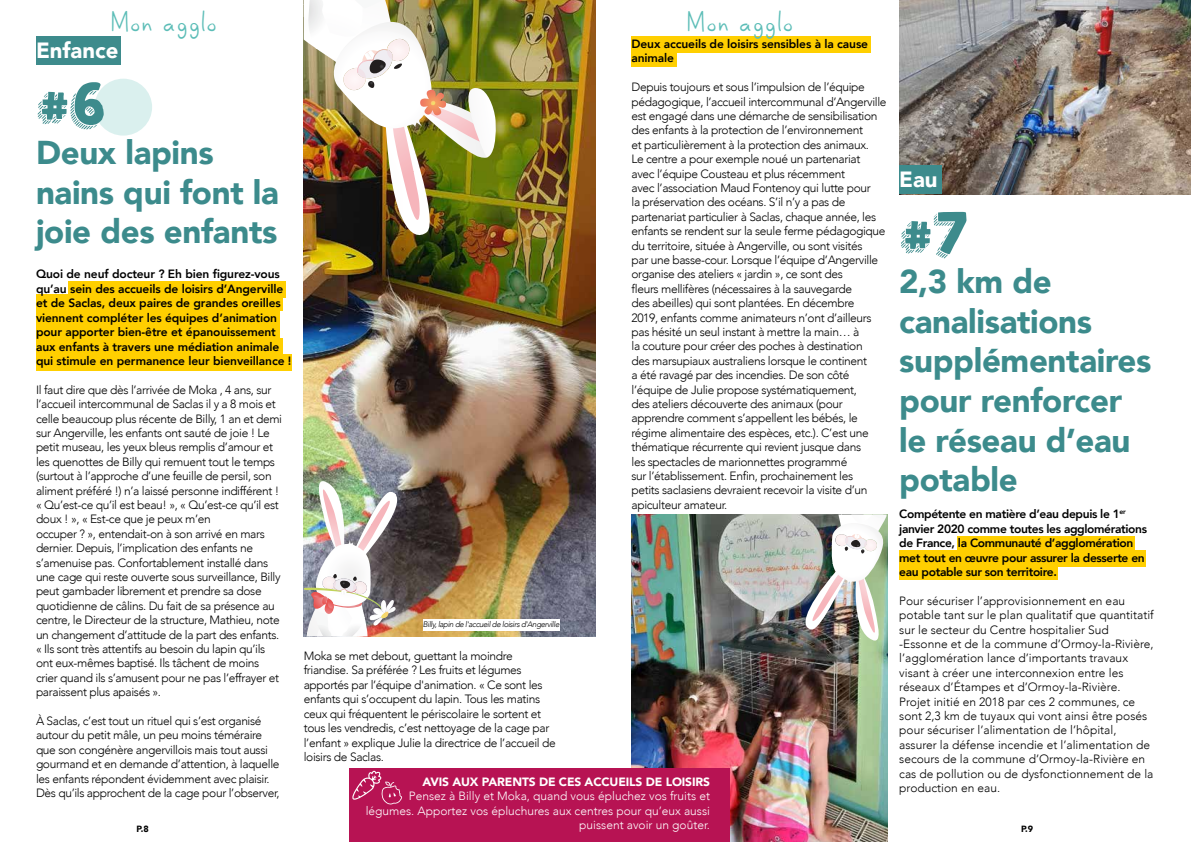
<style>
.page{position:relative;width:1191px;height:842px;background:#fff}
.page>*{position:absolute;margin:0;border:0;box-sizing:border-box;transform-origin:0 0}
.t1{font:51px "KGHAPPY";color:#3d8b8c}
.t2{font:35px "Melonhunter";color:#5cbdb7}
.t3{font:900 33px/39.6px "Avenir";letter-spacing:-.01em;color:#3c8b8c}
.t4{font:900 22px "Avenir";color:#fff}
.t5{font:300 12px/14.4px "Avenir";letter-spacing:-.03em;color:#000}
.t6{font:300 12px/14.4px "Avenir";color:#000}
.t7{font:800 12px/14.4px "Avenir";letter-spacing:-.01em;color:#000}
.t8{font:800 12px/14.4px "Avenir";letter-spacing:-.03em;color:#000}
.t9{font:300 12px/14.4px "Avenir";color:#fff;text-align:right}
.t10{font:900 12px "Avenir";letter-spacing:-.01em;color:#fff}
.t11{font:900 9px "Avenir";color:#000}
.t12{font:italic 300 8px "Avenir";letter-spacing:-.05em;color:#020203}
</style>
<div class="page">
<div style="left:631px;top:36px;width:239px;height:16px;background:#ffcf00"></div>
<div style="left:631px;top:50px;width:45px;height:16px;background:#ffcf00"></div>
<img style="left:899px;top:0;width:292px;height:194px">
<div style="left:36px;top:36px;width:85px;height:29px;background:#3d8b8c"></div>
<div style="left:94px;top:79px;width:58px;height:57px;background:#daf0ee;border-radius:50%"></div>
<img style="left:304px;top:0;width:291px;height:636px">
<img style="left:631px;top:514px;width:256px;height:328px">
<div style="left:69px;top:281px;width:217px;height:16px;background:#ffcf00"></div>
<div style="left:36px;top:295px;width:246px;height:16px;background:#ffcf00"></div>
<div style="left:36px;top:308px;width:243px;height:17px;background:#ffcf00"></div>
<div style="left:36px;top:325px;width:243px;height:16px;background:#ffcf00"></div>
<div style="left:36px;top:338px;width:246px;height:16px;background:#ffcf00"></div>
<div style="left:36px;top:354px;width:256px;height:17px;background:#ffcf00"></div>
<img style="left:303px;top:481px;width:94px;height:155px">
<img style="left:799px;top:514px;width:87px;height:126px">
<img style="left:304px;top:0;width:194px;height:243px">
<div style="left:349px;top:768px;width:380px;height:74px;background:#b71353"></div>
<svg style="left:352px;top:771px;width:50px;height:33px"></svg>
<div style="left:899px;top:165px;width:42px;height:29px;background:#3d8b8c"></div>
<div style="left:899px;top:551px;width:246px;height:16px;background:#ffcf00"></div>
<div style="left:423px;top:619px;width:136px;height:12px;background:#fff"></div>
<div style="left:957px;top:536px;width:177px;height:16px;background:#ffcf00"></div>
<div style="left:899px;top:563px;width:158px;height:17px;background:#ffcf00"></div>
<h2 class="t2" style="left:110px;top:9px;width:108px">Mon agglo</h2>
<h2 class="t2" style="left:686px;top:9px;width:108px">Mon agglo</h2>
<p class="t7" style="left:631px;top:37px;width:238px">Deux accueils de loisirs sensibles à la cause animale</p>
<p class="t5" style="left:631px;top:80px;width:257px">Depuis toujours et sous l’impulsion de l’équipe pédagogique, l’accueil intercommunal d’Angerville est engagé dans une démarche de sensibilisation des enfants à la protection de l’environnement<br>et particulièrement à la protection des animaux.<br>Le centre a pour exemple noué un partenariat avec l’équipe Cousteau et plus récemment<br>avec l’association Maud Fontenoy qui lutte pour<br>la préservation des océans. S’il n’y a pas de partenariat particulier à Saclas, chaque année, les enfants se rendent sur la seule ferme pédagogique du territoire, située à Angerville, ou sont visités<br>par une basse-cour. Lorsque l’équipe d’Angerville organise des ateliers « jardin », ce sont des<br>fleurs mellifères (nécessaires à la sauvegarde<br>des abeilles) qui sont plantées. En décembre<br>2019, enfants comme animateurs n’ont d’ailleurs pas hésité un seul instant à mettre la main… à<br>la couture pour créer des poches à destination<br>des marsupiaux australiens lorsque le continent<br>a été ravagé par des incendies. De son côté l’équipe de Julie propose systématiquement,<br>des ateliers découverte des animaux (pour apprendre comment s’appellent les bébés, le régime alimentaire des espèces, etc.). C’est une thématique récurrente qui revient jusque dans<br>les spectacles de marionnettes programmé<br>sur l’établissement. Enfin, prochainement les<br>petits saclasiens devraient recevoir la visite d’un apiculteur amateur.</p>
<h3 class="t4" style="left:36px;top:31px;width:84px">Enfance</h3>
<h1 class="t1" style="left:36px;top:65px;width:71px">#6</h1>
<h3 class="t3" style="left:36px;top:132px;width:244px">Deux lapins nains qui font la joie des enfants</h3>
<h3 class="t4" style="left:899px;top:161px;width:40px">Eau</h3>
<h1 class="t1" style="left:899px;top:194px;width:70px">#7</h1>
<h3 class="t3" style="left:899px;top:261px;width:254px">2,3 km de canalisations supplémentaires pour renforcer le réseau d’eau potable</h3>
<p class="t7" style="left:36px;top:267px;width:257px">Quoi de neuf docteur ? Eh bien figurez-vous qu’au sein des accueils de loisirs d’Angerville et de Saclas, deux paires de grandes oreilles viennent compléter les équipes d’animation pour apporter bien-être et épanouissement aux enfants à travers une médiation animale qui stimule en permanence leur bienveillance !</p>
<p class="t5" style="left:36px;top:382px;width:248px">Il faut dire que dès l’arrivée de Moka , 4 ans, sur l’accueil intercommunal de Saclas il y a 8 mois et celle beaucoup plus récente de Billy, 1 an et demi sur Angerville, les enfants ont sauté de joie ! Le petit museau, les yeux bleus remplis d’amour et les quenottes de Billy qui remuent tout le temps (surtout à l’approche d’une feuille de persil, son aliment préféré !) n’a laissé personne indifférent ! « Qu’est-ce qu’il est beau! », « Qu’est-ce qu’il est doux ! », « Est-ce que je peux m’en<br>occuper ? », entendait-on à son arrivé en mars dernier. Depuis, l’implication des enfants ne s’amenuise pas. Confortablement installé dans une cage qui reste ouverte sous surveillance, Billy peut gambader librement et prendre sa dose quotidienne de câlins. Du fait de sa présence au centre, le Directeur de la structure, Mathieu, note un changement d’attitude de la part des enfants. « Ils sont très attentifs au besoin du lapin qu’ils ont eux-mêmes baptisé. Ils tâchent de moins crier quand ils s’amusent pour ne pas l’effrayer et paraissent plus apaisés ».</p>
<p class="t5" style="left:36px;top:714px;width:245px">À Saclas, c’est tout un rituel qui s’est organisé autour du petit mâle, un peu moins téméraire que son congénère angervillois mais tout aussi gourmand et en demande d’attention, à laquelle les enfants répondent évidemment avec plaisir.<br>Dès qu’ils approchent de la cage pour l’observer,</p>
<p class="t8" style="left:899px;top:507px;width:249px">Compétente en matière d’eau depuis le 1<sup>er </sup>janvier 2020 comme toutes les agglomérations de France, la Communauté d’agglomération met tout en œuvre pour assurer la desserte en eau potable sur son territoire.</p>
<p class="t6" style="left:899px;top:593px;width:256px">Pour sécuriser l’approvisionnement en eau potable tant sur le plan qualitatif que quantitatif sur le secteur du Centre hospitalier Sud -Essonne et de la commune d’Ormoy-la-Rivière, l’agglomération lance d’importants travaux visant à créer une interconnexion entre les réseaux d’Étampes et d’Ormoy-la-Rivière.<br>Projet initié en 2018 par ces 2 communes, ce sont 2,3 km de tuyaux qui vont ainsi être posés pour sécuriser l’alimentation de l’hôpital, assurer la défense incendie et l’alimentation de secours de la commune d’Ormoy-la-Rivière en cas de pollution ou de dysfonctionnement de la production en eau.</p>
<p class="t12" style="left:423px;top:620px;width:138px">Billy, lapin de l'accueil de loisirs d'Angerville</p>
<p class="t5" style="left:304px;top:649px;width:253px">Moka se met debout, guettant la moindre friandise. Sa préférée ? Les fruits et légumes apportés par l’équipe d'animation. « Ce sont les enfants qui s’occupent du lapin. Tous les matins ceux qui fréquentent le périscolaire le sortent et tous les vendredis, c’est nettoyage de la cage par l’enfant » explique Julie la directrice de l’accueil de loisirs de Saclas.</p>
<p class="t10" style="left:422px;top:771px;width:289px">AVIS AUX PARENTS DE CES ACCUEILS DE LOISIRS</p>
<p class="t9" style="left:366px;top:789px;width:346px">Pensez à Billy et Moka, quand vous épluchez vos fruits et légumes. Apportez vos épluchures aux centres pour qu’eux aussi puissent avoir un goûter.</p>
<p class="t11" style="left:136px;top:821px;width:14px">P.8</p>
<p class="t11" style="left:1021px;top:821px;width:14px">P.9</p>
</div>
